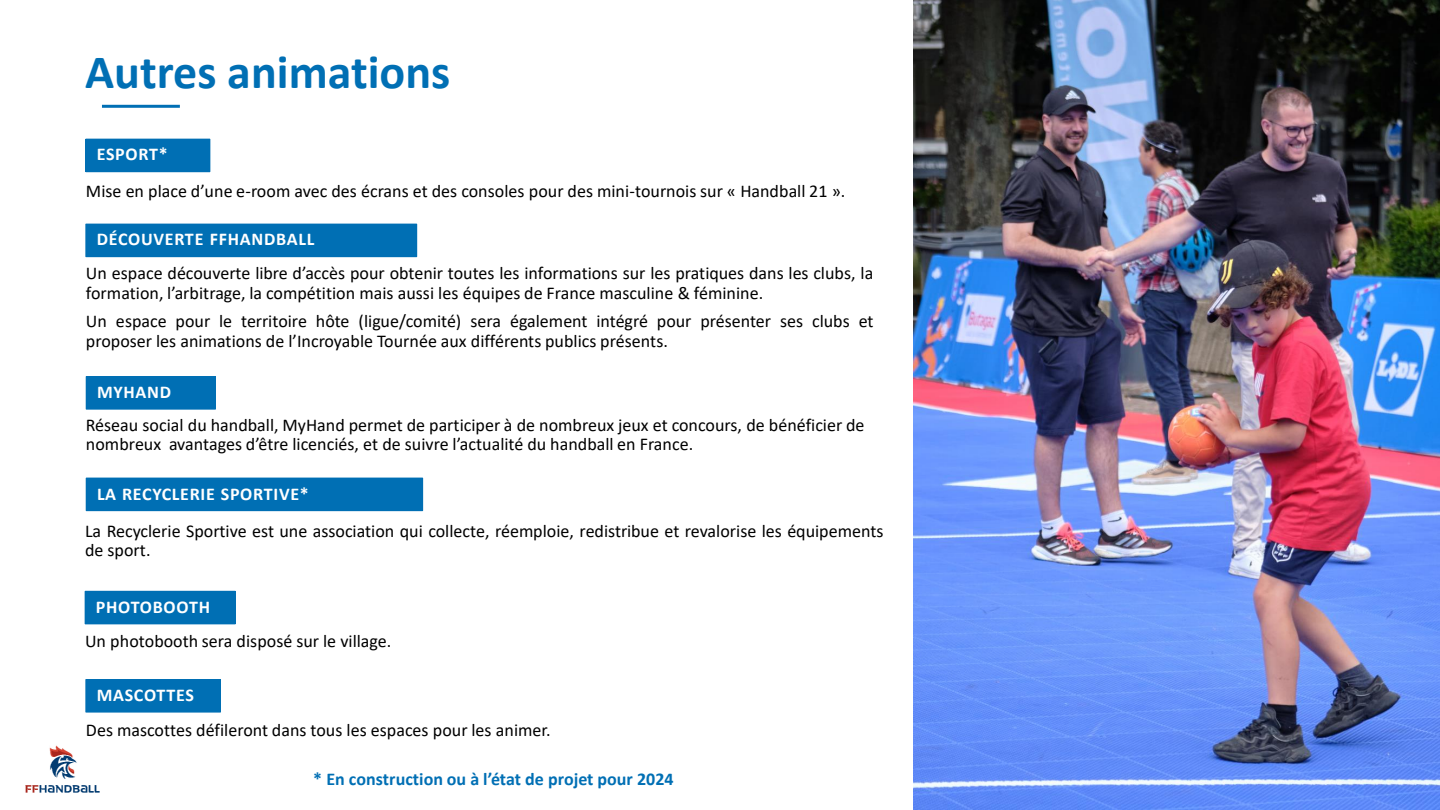
<style>
.page{position:relative;width:1440px;height:810px;background:#fff}
.page>*{position:absolute;margin:0;border:0;box-sizing:border-box;transform-origin:0 0}
.t1{font:700 48px "Calibri";color:#006fb4}
.t2{font:18px/19.5px "Calibri";color:#000}
.t3{font:700 18px "Calibri";letter-spacing:.04em;color:#fff}
.t4{font:700 18px "Calibri";color:#006fb4}
</style>
<div class="page">
<img style="left:25px;top:745px;width:75px;height:48px">
<hr style="left:102px;top:105px;width:78px;height:3px;background:#006fb4">
<div style="left:86px;top:139px;width:124px;height:33px;background:#006fb4"></div>
<div style="left:86px;top:224px;width:331px;height:33px;background:#006fb4"></div>
<div style="left:85px;top:591px;width:150px;height:33px;background:#006fb4"></div>
<div style="left:86px;top:680px;width:134px;height:32px;background:#006fb4"></div>
<div style="left:86px;top:679px;width:135px;height:33px;border:1px solid #006fb4"></div>
<img style="left:913px;top:0;width:527px;height:810px">
<div style="left:86px;top:478px;width:337px;height:33px;background:#006fb4"></div>
<div style="left:86px;top:377px;width:129px;height:32px;background:#006fb4"></div>
<div style="left:86px;top:376px;width:130px;height:33px;border:1px solid #006fb4"></div>
<h2 class="t1" style="left:85px;top:52px;width:367px">Autres animations</h2>
<p class="t3" style="left:97px;top:147px;width:73px">ESPORT*</p>
<p class="t2" style="left:86px;top:183px;width:761px">Mise en place d’une e-room avec des écrans et des consoles pour des mini-tournois sur « Handball 21 ».</p>
<p class="t3" style="left:97px;top:232px;width:219px">DÉCOUVERTE FFHANDBALL</p>
<p class="t2" style="left:86px;top:265px;width:789px">Un espace découverte libre d’accès pour obtenir toutes les informations sur les pratiques dans les clubs, la formation, l’arbitrage, la compétition mais aussi les équipes de France masculine &amp; féminine.</p>
<p class="t2" style="left:86px;top:313px;width:789px">Un espace pour le territoire hôte (ligue/comité) sera également intégré pour présenter ses clubs et proposer les animations de l’Incroyable Tournée aux différents publics présents.</p>
<p class="t3" style="left:97px;top:384px;width:76px">MYHAND</p>
<p class="t2" style="left:86px;top:417px;width:780px">Réseau social du handball, MyHand permet de participer à de nombreux jeux et concours, de bénéficier de nombreux avantages d’être licenciés, et de suivre l’actualité du handball en France.</p>
<p class="t3" style="left:97px;top:486px;width:213px">LA RECYCLERIE SPORTIVE*</p>
<p class="t2" style="left:85px;top:522px;width:800px">La Recyclerie Sportive est une association qui collecte, réemploie, redistribue et revalorise les équipements de sport.</p>
<p class="t3" style="left:96px;top:599px;width:116px">PHOTOBOOTH</p>
<p class="t2" style="left:85px;top:633px;width:308px">Un photobooth sera disposé sur le village.</p>
<p class="t3" style="left:97px;top:688px;width:99px">MASCOTTES</p>
<p class="t2" style="left:86px;top:721px;width:466px">Des mascottes défileront dans tous les espaces pour les animer.</p>
<p class="t4" style="left:313px;top:771px;width:362px">* En construction ou à l’état de projet pour 2024</p>
</div>
